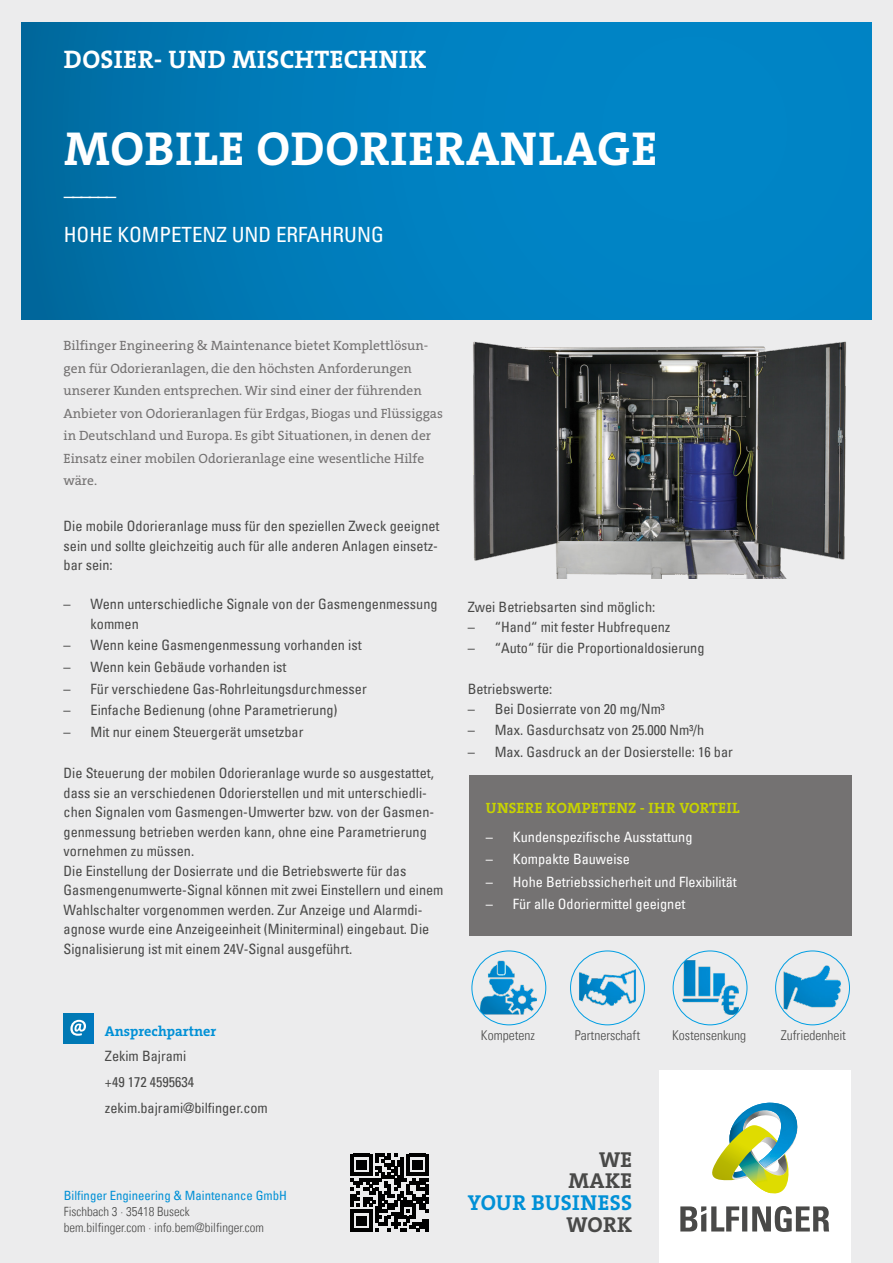
<style>
.page{position:relative;width:893px;height:1263px;background:#ececed}
.page>*{position:absolute;margin:0;border:0;box-sizing:border-box;transform-origin:0 0}
.t1{font:700 48px "The Serif W7";letter-spacing:.015em;color:#fff}
.t2{font:700 25.5px "The Serif W7";letter-spacing:.015em;color:#fff}
.t3{font:700 21.75px "The Serif W7";letter-spacing:.015em;color:#0090d6}
.t4{font:700 21.75px/21.8px "The Serif W7";letter-spacing:.015em;color:#494948;text-align:right}
.t5{font:condensed 21px/38.5px "Univers Com 57";color:#fff}
.t6{font:700 15px "The Serif W7";letter-spacing:.015em;color:#c7d300}
.t7{font:condensed 14.25px/19.5px "Univers Com 57";color:#494948}
.t8{font:condensed 14.25px "Univers Com 57";color:#fff}
.t9{font:700 14.25px "The Serif W7";color:#0090d6}
.t10{font:13.5px/22.5px "The Serif W5 Plain";color:#747272}
.t11{font:13.5px "Univers Com 47 Light Cond";color:#494948}
.t12{font:12.75px/15.8px "Univers Com 47 Light Cond";color:#494948}
.t13{font:condensed 12.75px "Univers Com 57";color:#0090d6}
</style>
<div class="page">
<div style="left:21px;top:22px;width:851px;height:298px;background:linear-gradient(to right,#0070a8,#008acf)"></div>
<img style="left:473px;top:341px;width:373px;height:237px">
<svg style="left:351px;top:1154px;width:77px;height:77px"></svg>
<div style="left:659px;top:1070px;width:191px;height:193px;background:#fff"></div>
<img style="left:712px;top:1103px;width:86px;height:91px">
<svg style="left:680px;top:1206px;width:149px;height:26px"></svg>
<div style="left:469px;top:775px;width:382px;height:161px;background:#747272"></div>
<img style="left:472px;top:951px;width:74px;height:74px;border-radius:37px">
<div style="left:472px;top:951px;width:74px;height:74px;border:1px solid #009ee3;border-radius:50%"></div>
<img style="left:570px;top:951px;width:74px;height:74px;border-radius:37px">
<div style="left:570px;top:951px;width:75px;height:74px;border:1px solid #009ee3;border-radius:50%"></div>
<img style="left:673px;top:951px;width:74px;height:74px;border-radius:37px">
<div style="left:673px;top:951px;width:74px;height:74px;border:1px solid #009ee3;border-radius:50%"></div>
<img style="left:776px;top:951px;width:73px;height:74px;border-radius:37px">
<div style="left:775px;top:951px;width:75px;height:74px;border:1px solid #009ee3;border-radius:50%"></div>
<div style="left:64px;top:1014px;width:29px;height:29px;background:#0079b6"></div>
<svg style="left:70px;top:1020px;width:16px;height:16px"></svg>
<h2 class="t2" style="left:64px;top:44px;width:364px">DOSIER- UND MISCHTECHNIK</h2>
<h1 class="t1" style="left:64px;top:118px;width:595px">MOBILE ODORIERANLAGE</h1>
<h3 class="t5" style="left:64px;top:176px;width:322px">––––––<br>HOHE KOMPETENZ UND ERFAHRUNG</h3>
<p class="t10" style="left:64px;top:334px;width:381px">Bilfinger Engineering &amp; Maintenance bietet Komplettlösun&shy;gen für Odorieranlagen, die den höchsten Anforderungen unserer Kunden entsprechen. Wir sind einer der führenden Anbieter von Odorieranlagen für Erdgas, Biogas und Flüssiggas in Deutschland und Europa. Es gibt Situationen, in denen der Einsatz einer mobilen Odorieranlage eine wesentliche Hilfe wäre.</p>
<p class="t7" style="left:64px;top:516px;width:377px;text-align:justify">Die mobile Odorieranlage muss für den speziellen Zweck geeignet sein und sollte gleichzeitig auch für alle anderen Anlagen einsetz&shy;bar sein:</p>
<p class="t7" style="left:91px;top:594px;width:349px;text-indent:-27px">– Wenn unterschiedliche Signale von der Gasmengenmessung kommen</p>
<p class="t7" style="left:64px;top:635px;width:300px">– Wenn keine Gasmengenmessung vorhanden ist</p>
<p class="t7" style="left:64px;top:657px;width:224px">– Wenn kein Gebäude vorhanden ist</p>
<p class="t7" style="left:64px;top:679px;width:305px">– Für verschiedene Gas-Rohrleitungsdurchmesser</p>
<p class="t7" style="left:64px;top:700px;width:275px">– Einfache Bedienung (ohne Parametrierung)</p>
<p class="t7" style="left:64px;top:722px;width:241px">– Mit nur einem Steuergerät umsetzbar</p>
<p class="t7" style="left:64px;top:763px;width:381px">Die Steuerung der mobilen Odorieranlage wurde so ausgestattet, dass sie an verschiedenen Odorierstellen und mit unterschiedli&shy;chen Signalen vom Gasmengen-Umwerter bzw. von der Gasmen&shy;genmessung betrieben werden kann, ohne eine Parametrierung vornehmen zu müssen.<br>Die Einstellung der Dosierrate und die Betriebswerte für das Gasmengenumwerte-Signal können mit zwei Einstellern und einem Wahlschalter vorgenommen werden. Zur Anzeige und Alarmdi&shy;agnose wurde eine Anzeigeeinheit (Miniterminal) eingebaut. Die Signalisierung ist mit einem 24V-Signal ausgeführt.</p>
<p class="t7" style="left:468px;top:597px;width:189px">Zwei Betriebsarten sind möglich:</p>
<p class="t7" style="left:468px;top:616px;width:204px">– “Hand“ mit fester Hubfrequenz</p>
<p class="t7" style="left:468px;top:638px;width:238px">– “Auto“ für die Proportionaldosierung</p>
<p class="t7" style="left:468px;top:679px;width:86px">Betriebswerte:</p>
<p class="t7" style="left:468px;top:699px;width:198px">– Bei Dosierrate von 20 mg/Nm³</p>
<p class="t7" style="left:468px;top:720px;width:238px">– Max. Gasdurchsatz von 25.000 Nm³/h</p>
<p class="t7" style="left:468px;top:742px;width:267px">– Max. Gasdruck an der Dosierstelle: 16 bar</p>
<p class="t6" style="left:486px;top:798px;width:255px">UNSERE KOMPETENZ - IHR VORTEIL</p>
<p class="t8" style="left:486px;top:828px;width:208px">– Kundenspezifische Ausstattung</p>
<p class="t8" style="left:486px;top:850px;width:146px">– Kompakte Bauweise</p>
<p class="t8" style="left:486px;top:873px;width:252px">– Hohe Betriebssicherheit und Flexibilität</p>
<p class="t8" style="left:486px;top:895px;width:201px">– Für alle Odoriermittel geeignet</p>
<p class="t9" style="left:105px;top:1022px;width:113px">Ansprechpartner</p>
<p class="t11" style="left:481px;top:1027px;width:55px">Kompetenz</p>
<p class="t11" style="left:575px;top:1027px;width:67px">Partnerschaft</p>
<p class="t11" style="left:672px;top:1027px;width:76px">Kostensenkung</p>
<p class="t11" style="left:781px;top:1027px;width:67px">Zufriedenheit</p>
<p class="t7" style="left:105px;top:1043px;width:164px;line-height:26px">Zekim Bajrami<br>+49 172 4595634 zekim.bajrami@bilfinger.com</p>
<p class="t13" style="left:64px;top:1188px;width:225px">Bilfinger Engineering &amp; Maintenance GmbH</p>
<p class="t12" style="left:64px;top:1204px;width:202px">Fischbach 3 · 35418 Buseck bem.bilfinger.com · info.bem@bilfinger.com</p>
<h3 class="t4" style="left:569px;top:1148px;width:65px">WE<br>MAKE</h3>
<h3 class="t3" style="left:468px;top:1189px;width:166px">YOUR BUSINESS</h3>
<h3 class="t4" style="left:566px;top:1214px;width:67px">WORK</h3>
</div>
